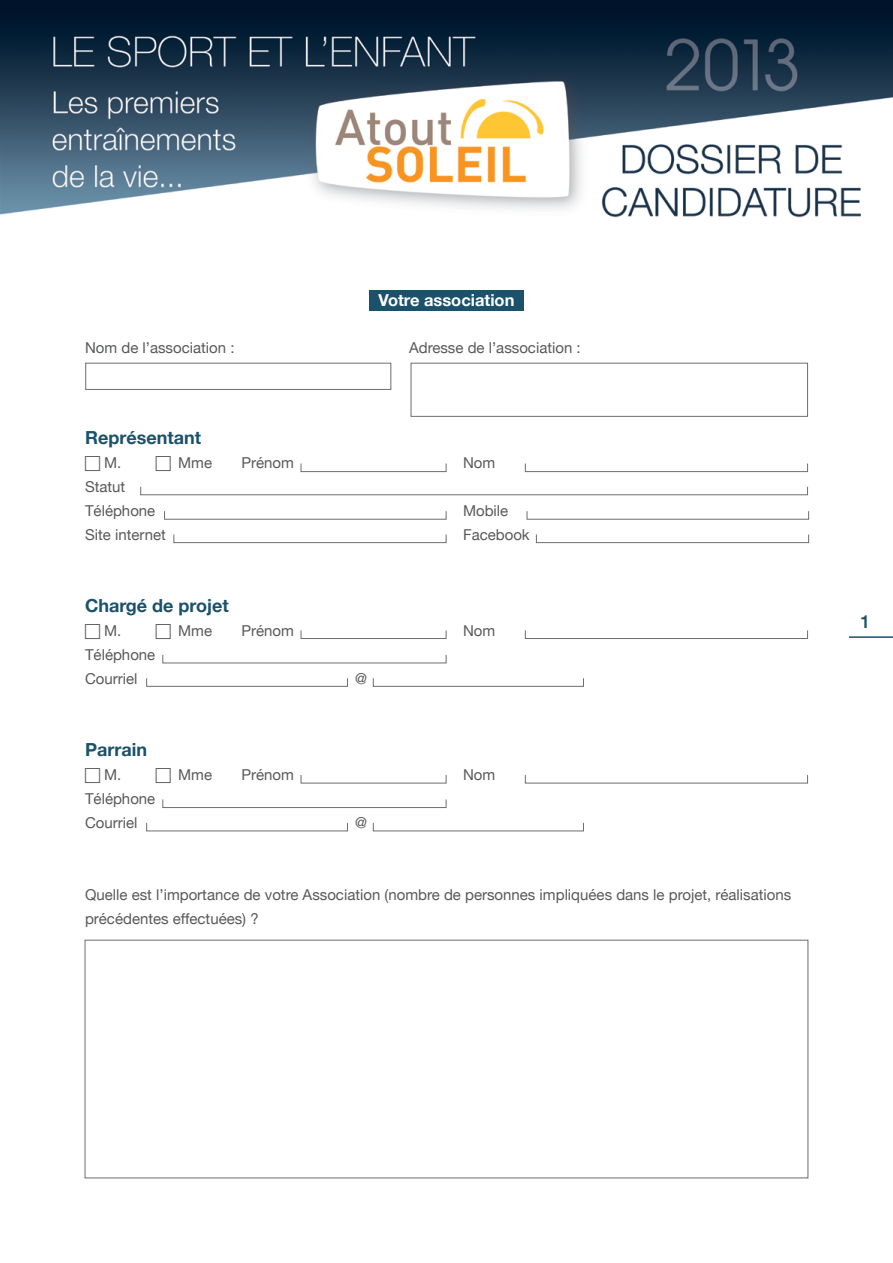
<style>
.page{position:relative;width:893px;height:1263px;background:#fff}
.page>*{position:absolute;margin:0;border:0;box-sizing:border-box;transform-origin:0 0}
.t1{font:700 18px "Helvetica Neue";color:#1a516b}
.t2{font:500 18px "Helvetica Neue";color:#1a516b}
.t3{font:700 16.5px "Helvetica Neue";color:#fff}
.t4{font:15px/24px "Helvetica Neue";color:#58595b}
.s1{font-family:"Casesaremplir Roman"}
</style>
<div class="page">
<img style="left:0;top:0;width:893px;height:217px">
<hr style="left:849px;top:636px;width:44px;height:2px;background:#1a516b">
<div style="left:369px;top:290px;width:154px;height:21px;background:#1a516b"></div>
<div style="left:301px;top:463px;width:145px;height:9px;border:1px solid #6d6e71"></div>
<div style="left:301px;top:630px;width:145px;height:9px;border:1px solid #6d6e71"></div>
<div style="left:162px;top:799px;width:284px;height:9px;border:1px solid #6d6e71"></div>
<div style="left:146px;top:678px;width:202px;height:9px;border:1px solid #6d6e71"></div>
<div style="left:373px;top:678px;width:211px;height:9px;border:1px solid #6d6e71"></div>
<div style="left:140px;top:486px;width:668px;height:9px;border:1px solid #6d6e71"></div>
<div style="left:164px;top:511px;width:282px;height:9px;border:1px solid #6d6e71"></div>
<div style="left:173px;top:534px;width:273px;height:9px;border:1px solid #6d6e71"></div>
<div style="left:527px;top:511px;width:282px;height:9px;border:1px solid #6d6e71"></div>
<div style="left:536px;top:534px;width:273px;height:9px;border:1px solid #6d6e71"></div>
<div style="left:525px;top:463px;width:283px;height:9px;border:1px solid #6d6e71"></div>
<div style="left:525px;top:630px;width:283px;height:9px;border:1px solid #6d6e71"></div>
<div style="left:85px;top:940px;width:723px;height:238px;border:1px solid #6d6e71"></div>
<div style="left:85px;top:363px;width:306px;height:27px;border:1px solid #6d6e71"></div>
<div style="left:411px;top:363px;width:397px;height:54px;border:1px solid #6d6e71"></div>
<p class="t3" style="left:378px;top:287px;width:137px">Votre association</p>
<p class="t4" style="left:85px;top:336px;width:151px">Nom de l’association :</p>
<p class="t4" style="left:409px;top:336px;width:173px">Adresse de l’association :</p>
<p class="t1" style="left:85px;top:423px;width:118px">Représentant</p>
<p class="t4" style="left:104px;top:452px;width:19px">M.</p>
<p class="t4" style="left:178px;top:452px;width:35px">Mme</p>
<p class="t4" style="left:241px;top:452px;width:54px">Prénom</p>
<p class="t4" style="left:463px;top:452px;width:34px">Nom</p>
<p class="t4" style="left:85px;top:476px;width:72px">Statut <span class="s1">,;:w<br></span>Téléphone</p>
<p class="t4" style="left:463px;top:500px;width:47px">Mobile</p>
<p class="t4" style="left:85px;top:524px;width:82px">Site internet</p>
<p class="t4" style="left:463px;top:524px;width:68px">Facebook</p>
<p class="t1" style="left:85px;top:591px;width:145px">Chargé de projet</p>
<p class="t4" style="left:104px;top:620px;width:19px">M.</p>
<p class="t4" style="left:178px;top:620px;width:35px">Mme</p>
<p class="t4" style="left:241px;top:620px;width:54px">Prénom</p>
<p class="t4" style="left:463px;top:620px;width:34px">Nom</p>
<p class="t4" style="left:85px;top:644px;width:72px">Téléphone<br>Courriel</p>
<p class="t4" style="left:355px;top:668px;width:13px">@</p>
<p class="t1" style="left:85px;top:735px;width:63px">Parrain</p>
<p class="t4" style="left:104px;top:764px;width:19px">M.</p>
<p class="t4" style="left:178px;top:764px;width:35px">Mme</p>
<p class="t4" style="left:241px;top:764px;width:54px">Prénom</p>
<p class="t4" style="left:463px;top:764px;width:34px">Nom</p>
<p class="t4" style="left:85px;top:788px;width:72px">Téléphone<br>Courriel</p>
<p class="t4" style="left:355px;top:812px;width:13px">@</p>
<p class="t4" style="left:85px;top:884px;width:708px">Quelle est l’importance de votre Association (nombre de personnes impliquées dans le projet, réalisations précédentes effectuées) ?</p>
<p class="t2" style="left:860px;top:607px;width:12px">1</p>
</div>
